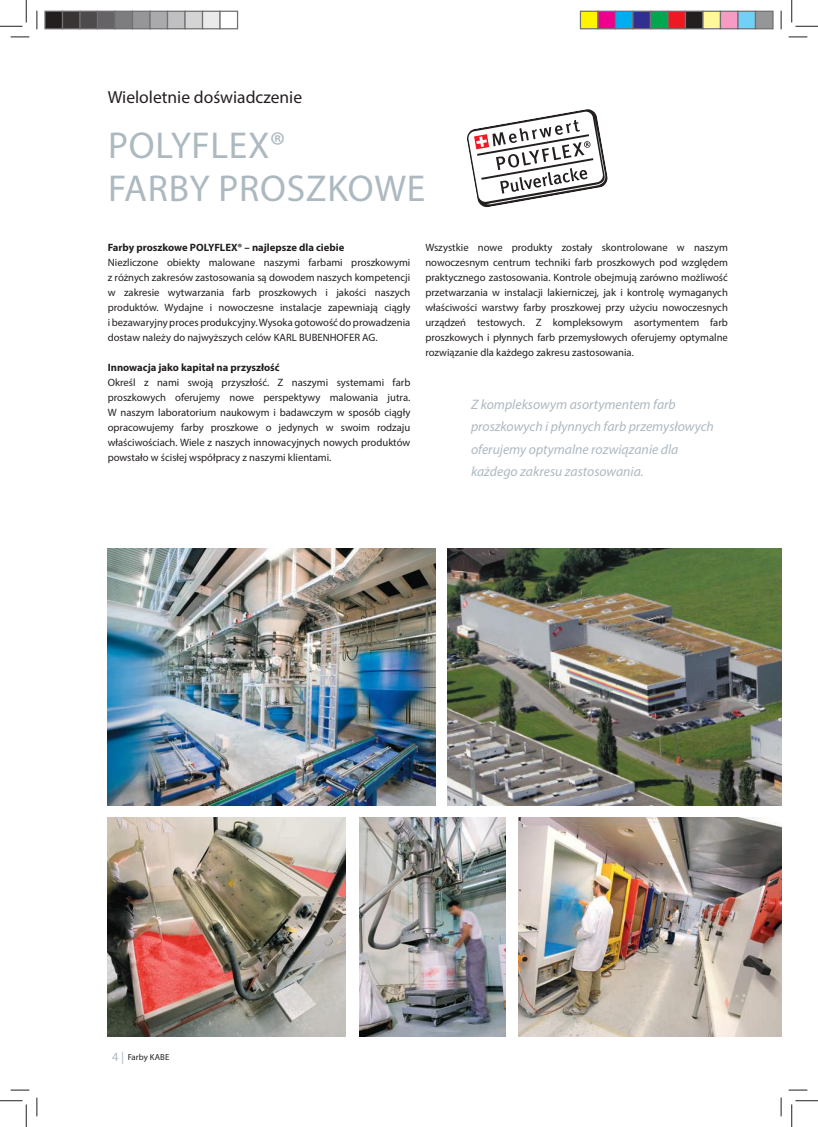
<style>
.page{position:relative;width:818px;height:1127px;background:#fff}
.page>*{position:absolute;margin:0;border:0;box-sizing:border-box;transform-origin:0 0}
.t1{font:37.5px/43.8px "Myriad Pro";letter-spacing:.02em;color:#adb9c1}
.t2{font:17.5px "Myriad Pro";color:#241f1f}
.t3{font:italic 13.75px/22.5px "Myriad Pro";color:#adb9c1}
.t4{font:10.62px/15px "Myriad Pro";color:#241f1f;text-align:justify}
.t5{font:700 10.62px "Myriad Pro";color:#241f1f}
.t6{font:8.75px "Myriad Pro";letter-spacing:.005em;color:#241f1f}
.s1{font-size:12.5px;color:#adb9c1}
</style>
<div class="page">
<img style="left:108px;top:548px;width:327px;height:256px">
<img style="left:448px;top:548px;width:333px;height:256px">
<img style="left:108px;top:817px;width:238px;height:219px">
<img style="left:359px;top:817px;width:146px;height:219px">
<img style="left:518px;top:817px;width:263px;height:219px">
<svg style="left:467px;top:109px;width:141px;height:99px"></svg>
<svg style="left:11px;top:36px;width:18px;height:2px"></svg>
<svg style="left:788px;top:36px;width:19px;height:2px"></svg>
<svg style="left:11px;top:1089px;width:18px;height:1px"></svg>
<svg style="left:788px;top:1089px;width:19px;height:1px"></svg>
<svg style="left:36px;top:11px;width:2px;height:18px"></svg>
<svg style="left:36px;top:1097px;width:2px;height:18px"></svg>
<svg style="left:780px;top:11px;width:2px;height:18px"></svg>
<svg style="left:780px;top:1097px;width:2px;height:18px"></svg>
<svg style="left:0;top:0;width:27px;height:27px"></svg>
<svg style="left:0;top:1100px;width:27px;height:26px"></svg>
<svg style="left:791px;top:0;width:27px;height:27px"></svg>
<svg style="left:791px;top:1100px;width:27px;height:26px"></svg>
<div style="left:45px;top:11px;width:18px;height:18px;background:#241f1f"></div>
<div style="left:44px;top:11px;width:19px;height:18px;border:1px solid #717072"></div>
<div style="left:63px;top:11px;width:17px;height:18px;background:#393535"></div>
<div style="left:62px;top:11px;width:19px;height:18px;border:1px solid #717072"></div>
<div style="left:80px;top:11px;width:18px;height:18px;background:#4e4b4c"></div>
<div style="left:79px;top:11px;width:19px;height:18px;border:1px solid #717072"></div>
<div style="left:98px;top:11px;width:17px;height:18px;background:#656365"></div>
<div style="left:97px;top:11px;width:19px;height:18px;border:1px solid #717072"></div>
<div style="left:115px;top:11px;width:18px;height:18px;background:#7d7c7e"></div>
<div style="left:114px;top:11px;width:19px;height:18px;border:1px solid #717072"></div>
<div style="left:133px;top:11px;width:17px;height:18px;background:#969698"></div>
<div style="left:132px;top:11px;width:19px;height:18px;border:1px solid #717072"></div>
<div style="left:150px;top:11px;width:18px;height:18px;background:#aaaaac"></div>
<div style="left:149px;top:11px;width:19px;height:18px;border:1px solid #717072"></div>
<div style="left:168px;top:11px;width:17px;height:18px;background:#c0bfc1"></div>
<div style="left:167px;top:11px;width:19px;height:18px;border:1px solid #717072"></div>
<div style="left:185px;top:11px;width:18px;height:18px;background:#d5d4d5"></div>
<div style="left:184px;top:11px;width:19px;height:18px;border:1px solid #717072"></div>
<div style="left:203px;top:11px;width:17px;height:18px;background:#ebeaea"></div>
<div style="left:202px;top:11px;width:19px;height:18px;border:1px solid #717072"></div>
<div style="left:219px;top:11px;width:19px;height:18px;border:1px solid #717072"></div>
<div style="left:580px;top:11px;width:18px;height:18px;background:#fff300"></div>
<div style="left:580px;top:11px;width:18px;height:18px;border:1px solid #717072"></div>
<div style="left:598px;top:11px;width:17px;height:18px;background:#ee008c"></div>
<div style="left:597px;top:11px;width:19px;height:18px;border:1px solid #717072"></div>
<div style="left:615px;top:11px;width:18px;height:18px;background:#00aeef"></div>
<div style="left:615px;top:11px;width:18px;height:18px;border:1px solid #717072"></div>
<div style="left:633px;top:11px;width:17px;height:18px;background:#313092"></div>
<div style="left:632px;top:11px;width:19px;height:18px;border:1px solid #717072"></div>
<div style="left:650px;top:11px;width:18px;height:18px;background:#00a650"></div>
<div style="left:650px;top:11px;width:18px;height:18px;border:1px solid #717072"></div>
<div style="left:668px;top:11px;width:17px;height:18px;background:#ef1923"></div>
<div style="left:667px;top:11px;width:19px;height:18px;border:1px solid #717072"></div>
<div style="left:685px;top:11px;width:18px;height:18px;background:#241f1f"></div>
<div style="left:685px;top:11px;width:18px;height:18px;border:1px solid #717072"></div>
<div style="left:703px;top:11px;width:17px;height:18px;background:#fff89a"></div>
<div style="left:702px;top:11px;width:19px;height:18px;border:1px solid #717072"></div>
<div style="left:720px;top:11px;width:18px;height:18px;background:#f69bc2"></div>
<div style="left:720px;top:11px;width:18px;height:18px;border:1px solid #717072"></div>
<div style="left:738px;top:11px;width:17px;height:18px;background:#72d0f6"></div>
<div style="left:737px;top:11px;width:19px;height:18px;border:1px solid #717072"></div>
<div style="left:755px;top:11px;width:18px;height:18px;background:#969698"></div>
<div style="left:755px;top:11px;width:18px;height:18px;border:1px solid #717072"></div>
<h2 class="t2" style="left:108px;top:86px;width:196px">Wieloletnie doświadczenie</h2>
<h1 class="t1" style="left:108px;top:122px;width:319px">POLYFLEX®<br>FARBY PROSZKOWE</h1>
<p class="t5" style="left:108px;top:240px;width:238px">Farby proszkowe POLYFLEX® – najlepsze dla ciebie</p>
<p class="t4" style="left:108px;top:255px;width:304px">Niezliczone obiekty malowane naszymi farbami proszkowymi z różnych zakresów zastosowania są dowodem naszych kompetencji w zakresie wytwarzania farb proszkowych i jakości naszych produktów. Wydajne i nowoczesne instalacje zapewniają ciągły i bezawaryjny proces produkcyjny. Wysoka gotowość do prowadzenia dostaw należy do najwyższych celów KARL BUBENHOFER AG.</p>
<p class="t5" style="left:108px;top:360px;width:173px">Innowacja jako kapitał na przyszłość</p>
<p class="t4" style="left:108px;top:375px;width:304px">Określ z nami swoją przyszłość. Z naszymi systemami farb proszkowych oferujemy nowe perspektywy malowania jutra.<br>W naszym laboratorium naukowym i badawczym w sposób ciągły opracowujemy farby proszkowe o jedynych w swoim rodzaju właściwościach. Wiele z naszych innowacyjnych nowych produktów powstało w ścisłej współpracy z naszymi klientami.</p>
<p class="t4" style="left:425px;top:240px;width:304px">Wszystkie nowe produkty zostały skontrolowane w naszym nowoczesnym centrum techniki farb proszkowych pod względem praktycznego zastosowania. Kontrole obejmują zarówno możliwość przetwarzania w instalacji lakierniczej, jak i kontrolę wymaganych właściwości warstwy farby proszkowej przy użyciu nowoczesnych urządzeń testowych. Z kompleksowym asortymentem farb proszkowych i płynnych farb przemysłowych oferujemy optymalne rozwiązanie dla każdego zakresu zastosowania.</p>
<p class="t3" style="left:471px;top:392px;width:244px">Z kompleksowym asortymentem farb proszkowych i płynnych farb przemysłowych oferujemy optymalne rozwiązanie dla każdego zakresu zastosowania.</p>
<p class="t6" style="left:112px;top:1051px;width:59px"><span class="s1">4 |</span> Farby KABE</p>
</div>
